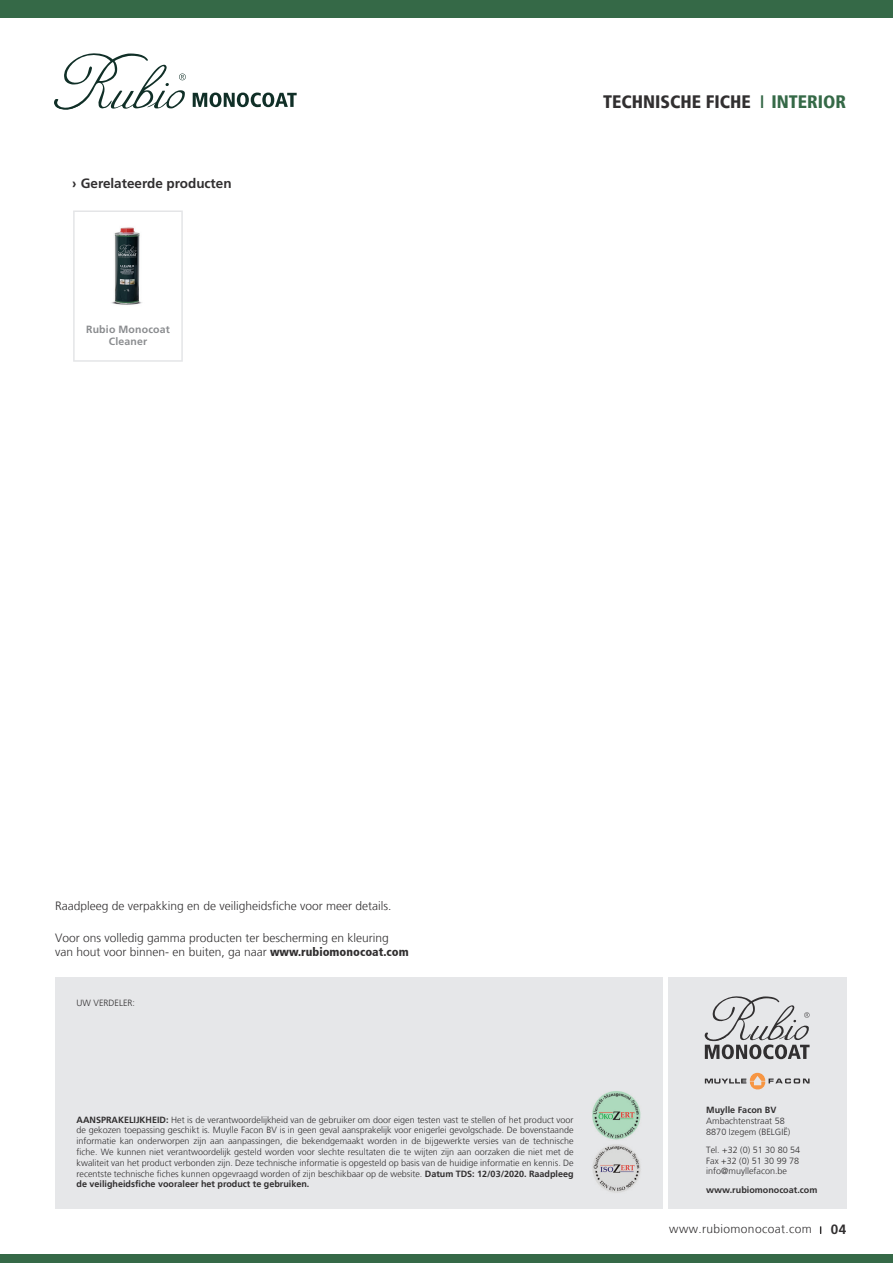
<style>
.page{position:relative;width:893px;height:1263px;background:#fff}
.page>*{position:absolute;margin:0;border:0;box-sizing:border-box;transform-origin:0 0}
.t1{font:900 condensed 18px "Frutiger 77";color:#312f30}
.t2{font:700 13.5px "Frutiger LT Std";color:#312f30}
.t3{font:300 12px/14.4px "Frutiger LT";color:#312f30}
.t4{font:300 12px "Frutiger LT";letter-spacing:.03em;color:#312f30}
.t5{font:700 10.5px/12.6px "Frutiger LT Std";letter-spacing:.015em;color:#8a8c8f;text-align:center}
.t6{font:300 9px/10.8px "Frutiger LT";color:#312f30;text-align:justify}
.t7{font:700 9px "Frutiger LT Std";color:#312f30}
.s1{color:#356947}
.s2{font-family:"Frutiger 77";font-weight:900;font-stretch:condensed}
.s3{font-weight:700}
.s4{font-family:"Frutiger 65";font-weight:700;font-size:9.15px}
.s5{font-family:"Frutiger LT Std";font-weight:700;font-size:13.5px}
</style>
<div class="page">
<div style="left:55px;top:977px;width:608px;height:232px;background:#e6e7e9"></div>
<div style="left:668px;top:977px;width:178px;height:232px;background:#e6e7e9"></div>
<img style="left:592px;top:1091px;width:49px;height:102px">
<svg style="left:705px;top:1073px;width:105px;height:17px"></svg>
<svg style="left:705px;top:996px;width:105px;height:63px"></svg>
<svg style="left:73px;top:210px;width:110px;height:152px"></svg>
<img style="left:96px;top:221px;width:63px;height:90px">
<svg style="left:54px;top:53px;width:132px;height:57px"></svg>
<svg style="left:193px;top:92px;width:104px;height:15px"></svg>
<div style="left:0;top:0;width:893px;height:18px;background:#356947"></div>
<div style="left:0;top:1254px;width:893px;height:9px;background:#356947"></div>
<h2 class="t2" style="left:72px;top:176px;width:161px">› Gerelateerde producten</h2>
<p class="t5" style="left:86px;top:323px;width:85px">Rubio Monocoat<br>Cleaner</p>
<h1 class="t1" style="left:603px;top:91px;width:244px">TECHNISCHE FICHE <span class="s1">I INTERIOR</span></h1>
<h3 class="t3" style="left:55px;top:899px;width:338px">Raadpleeg de verpakking en de veiligheidsfiche voor meer details.</h3>
<h3 class="t3" style="left:55px;top:931px;width:355px">Voor ons volledig gamma producten ter bescherming en kleuring van hout voor binnen- en buiten, ga naar <span class="s2">www.rubiomonocoat.com</span></h3>
<p class="t6" style="left:77px;top:997px;width:60px">UW VERDELER:</p>
<p class="t6" style="left:77px;top:1114px;width:499px"><span class="s3">AANSPRAKELIJKHEID:</span> Het is de verantwoordelijkheid van de gebruiker om door eigen testen vast te stellen of het product voor de gekozen toepassing geschikt is. Muylle Facon BV is in geen geval aansprakelijk voor enigerlei gevolgschade. De bovenstaande informatie kan onderworpen zijn aan aanpassingen, die bekendgemaakt worden in de bijgewerkte versies van de technische fiche. We kunnen niet verantwoordelijk gesteld worden voor slechte resultaten die te wijten zijn aan oorzaken die niet met de kwaliteit van het product verbonden zijn. Deze technische informatie is opgesteld op basis van de huidige informatie en kennis. De recentste technische fiches kunnen opgevraagd worden of zijn beschikbaar op de website. <span class="s3">Datum TDS: 12/03/2020. Raadpleeg de veiligheidsfiche vooraleer het product te gebruiken.</span></p>
<p class="t7" style="left:706px;top:1104px;width:72px">Muylle Facon BV</p>
<p class="t6" style="left:706px;top:1115px;width:86px">Ambachtenstraat 58<br>8870 Izegem (BELGIË)</p>
<p class="t6" style="left:706px;top:1144px;width:95px">Tel. +32 (0) 51 30 80 54<br>Fax +32 (0) 51 30 99 78 info@muyllefacon.be</p>
<p class="t7" style="left:706px;top:1184px;width:113px">www.rubiomonocoat.com</p>
<h3 class="t4" style="left:669px;top:1222px;width:178px">www.rubiomonocoat.com <span class="s4">I</span> <span class="s5">04</span></h3>
</div>
